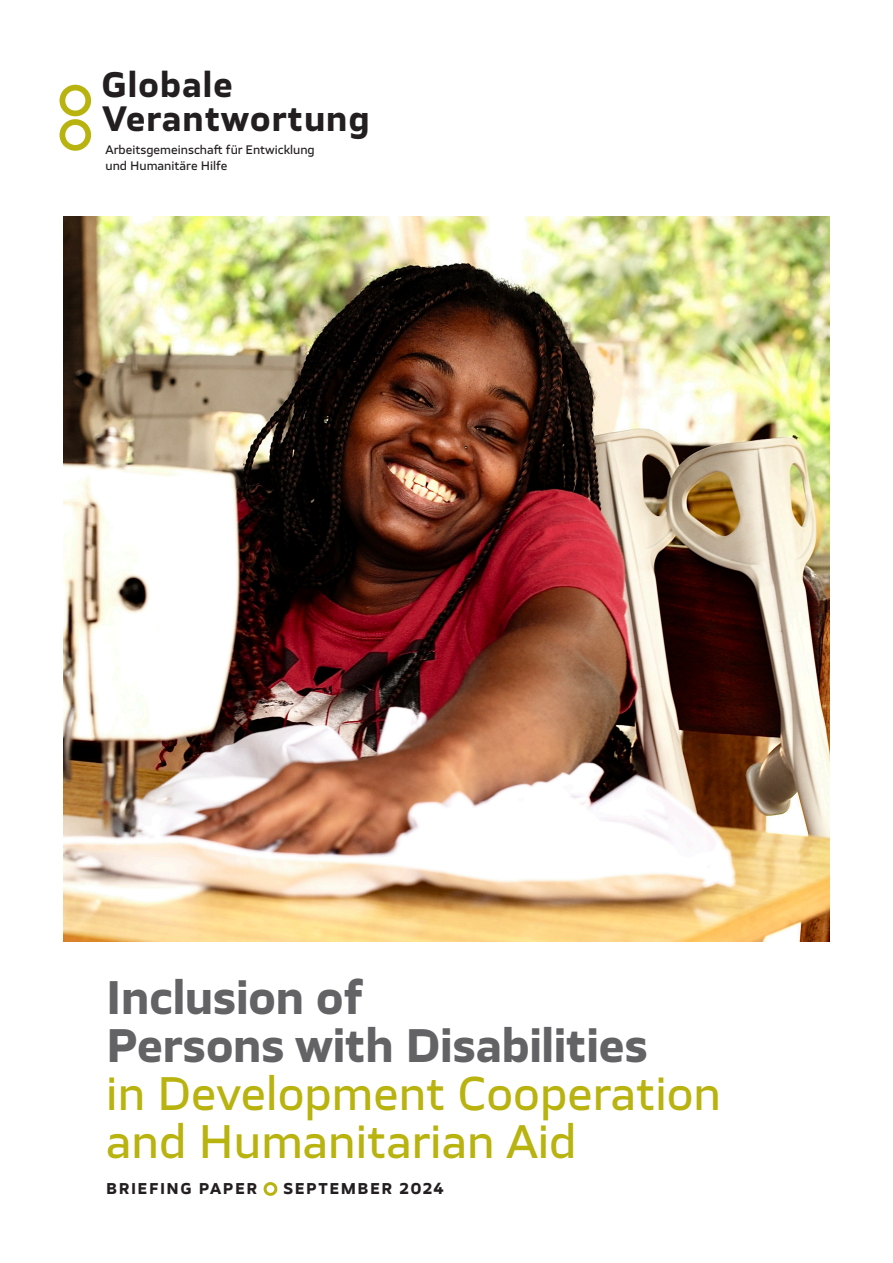
<style>
.page{position:relative;width:893px;height:1263px;background:#fff}
.page>*{position:absolute;margin:0;border:0;box-sizing:border-box;transform-origin:0 0}
.t1{font:500 45px/48px "TT Severs";color:#b8b30e}
.t2{font:700 45px "TT Severs";letter-spacing:-.01em;color:#636366}
.t3{font:700 33.75px "TT Severs";letter-spacing:.025em;color:#231f20}
.t4{font:700 15px "TT Severs";letter-spacing:.1em;color:#231f20}
.t5{font:500 11.85px "TT Severs";color:#231f20}
.s1{color:#b8b30e}
</style>
<div class="page">
<div style="left:60px;top:85px;width:31px;height:31px;border:6px solid #b8b30e;border-radius:50%"></div>
<div style="left:60px;top:119px;width:31px;height:32px;border:6px solid #b8b30e;border-radius:50%"></div>
<img style="left:64px;top:217px;width:765px;height:725px">
<p class="t3" style="left:102px;top:62px;width:133px">Globale</p>
<p class="t3" style="left:103px;top:96px;width:268px">Verantwortung</p>
<p class="t5" style="left:105px;top:142px;width:211px">Arbeitsgemeinschaft für Entwicklung</p>
<p class="t5" style="left:105px;top:158px;width:123px">und Humanitäre Hilfe</p>
<p class="t2" style="left:106px;top:968px;width:259px">Inclusion of</p>
<p class="t2" style="left:106px;top:1016px;width:543px">Persons with Disabilities</p>
<p class="t1" style="left:106px;top:1069px;width:616px">in Development Cooperation and Humanitarian Aid</p>
<p class="t4" style="left:106px;top:1179px;width:339px">BRIEFING PAPER <span class="s1">●</span> SEPTEMBER 2024</p>
</div>
